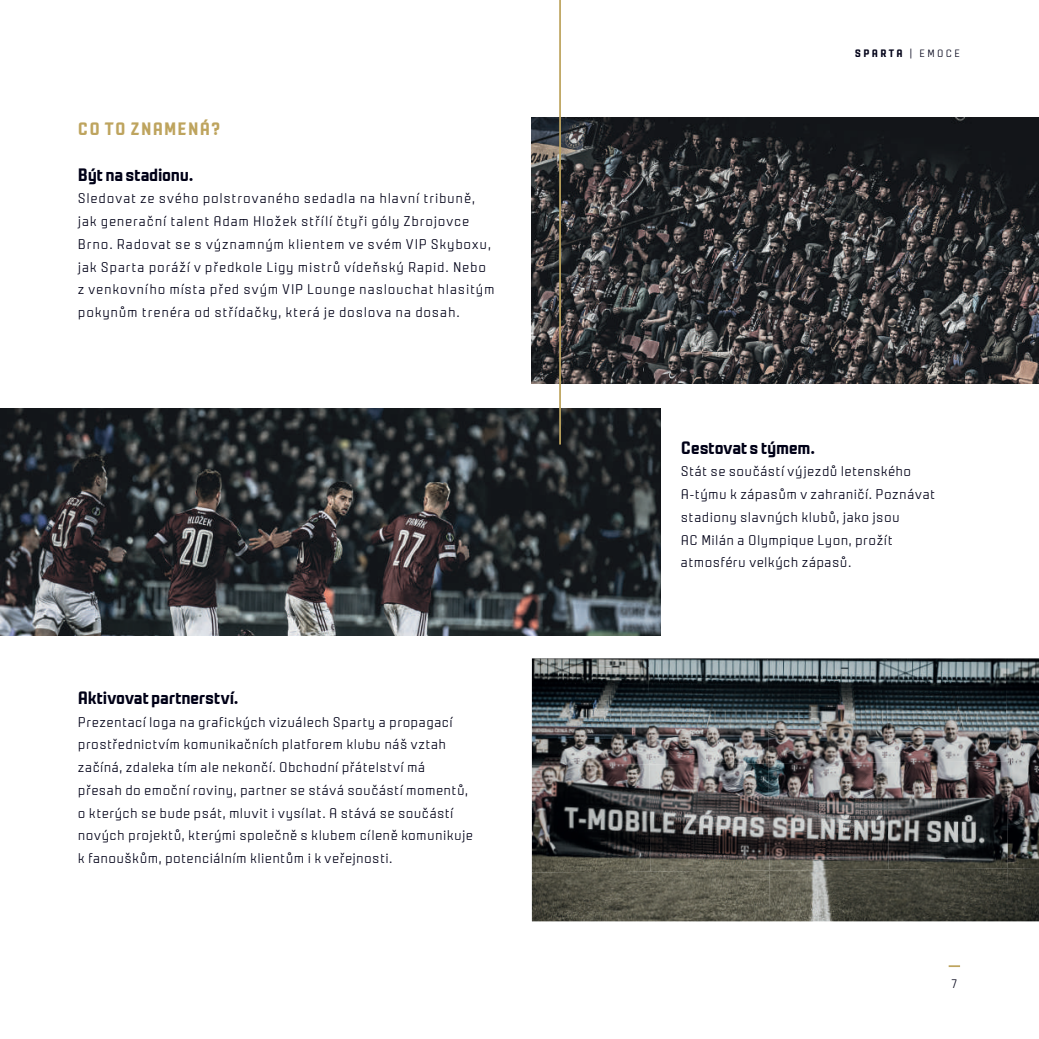
<style>
.page{position:relative;width:1039px;height:1039px;background:#fff}
.page>*{position:absolute;margin:0;border:0;box-sizing:border-box;transform-origin:0 0}
.t1{font:700 17.5px "Zelezna";letter-spacing:-.015em;color:#000117}
.t2{font:700 17.5px "Zelezna";letter-spacing:.065em;color:#bea45e}
.t3{font:300 14px/22.8px "Zelezna";letter-spacing:.045em;color:#000117}
.t4{font:300 12.25px "Zelezna";color:#000117}
.t5{font:700 10.5px "Zelezna";letter-spacing:.225em;color:#000117}
.s1{font-weight:300}
</style>
<div class="page">
<svg style="left:949px;top:965px;width:11px;height:2px"></svg>
<img style="left:0;top:408px;width:660px;height:228px">
<img style="left:532px;top:658px;width:235px;height:105px">
<img style="left:767px;top:658px;width:239px;height:105px">
<img style="left:1006px;top:658px;width:33px;height:210px">
<img style="left:532px;top:763px;width:236px;height:107px">
<img style="left:768px;top:762px;width:119px;height:108px">
<img style="left:887px;top:761px;width:121px;height:107px">
<img style="left:532px;top:870px;width:237px;height:51px">
<img style="left:769px;top:868px;width:270px;height:53px">
<img style="left:532px;top:118px;width:507px;height:266px">
<hr style="left:559px;top:0;width:2px;height:445px;background:#bea45e">
<p class="t2" style="left:78px;top:119px;width:143px">CO TO ZNAMENÁ?</p>
<p class="t1" style="left:78px;top:164px;width:117px">Být na stadionu.</p>
<p class="t3" style="left:78px;top:187px;width:418px">Sledovat ze svého polstrovaného sedadla na hlavní tribuně, jak generační talent Adam Hložek střílí čtyři góly Zbrojovce Brno. Radovat se s významným klientem ve svém VIP Skyboxu, jak Sparta poráží v předkole Ligy mistrů vídeňský Rapid. Nebo z venkovního místa před svým VIP Lounge naslouchat hlasitým pokynům trenéra od střídačky, která je doslova na dosah.</p>
<p class="t1" style="left:78px;top:687px;width:162px">Aktivovat partnerství.</p>
<p class="t3" style="left:78px;top:710px;width:396px">Prezentací loga na grafických vizuálech Sparty a propagací prostřednictvím komunikačních platforem klubu náš vztah začíná, zdaleka tím ale nekončí. Obchodní přátelství má přesah do emoční roviny, partner se stává součástí momentů, o kterých se bude psát, mluvit i vysílat. A stává se součástí nových projektů, kterými společně s klubem cíleně komunikuje k fanouškům, potenciálním klientům i k veřejnosti.</p>
<p class="t5" style="left:855px;top:47px;width:107px">SPARTA <span class="s1">| EMOCE</span></p>
<p class="t1" style="left:681px;top:437px;width:136px">Cestovat s týmem.</p>
<p class="t3" style="left:681px;top:460px;width:256px">Stát se součástí výjezdů letenského A-týmu k zápasům v zahraničí. Poznávat stadiony slavných klubů, jako jsou<br>AC Milán a Olympique Lyon, prožít atmosféru velkých zápasů.</p>
<p class="t4" style="left:952px;top:977px;width:6px">7</p>
</div>
